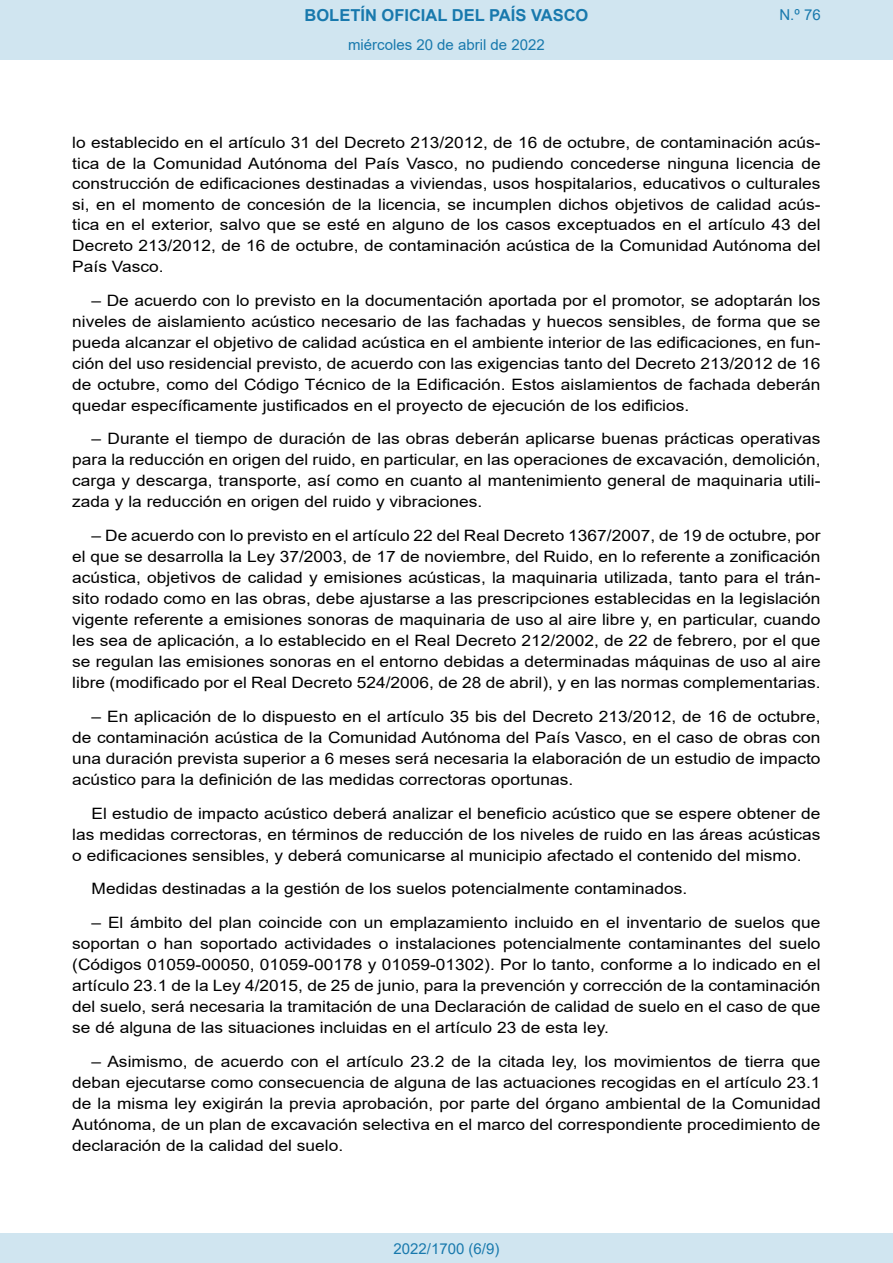
<style>
.page{position:relative;width:893px;height:1263px;background:#fff}
.page>*{position:absolute;margin:0;border:0;box-sizing:border-box;transform-origin:0 0}
.t1{font:700 16.5px "Arial";color:#1879ad}
.BOPVDetalle{font:15.6px/21px "Arial";color:#000;text-align:justify;scale:1.11 1}
.Paginacion_Centro{font:15px "Arial";color:#1879ad}
</style>
<div class="page">
<div style="left:0;top:0;width:893px;height:60px;background:#d0e5f0"></div>
<div style="left:0;top:1233px;width:893px;height:30px;background:#d0e5f0"></div>
<p class="t1" style="left:305px;top:3px;width:285px">BOLETÍN OFICIAL DEL PAÍS VASCO</p>
<p class="Paginacion_Centro" style="left:348px;top:35px;width:198px">miércoles 20 de abril de 2022</p>
<p class="Paginacion_Centro" style="left:779px;top:5px;width:43px">N.º 76</p>
<p class="BOPVDetalle" style="left:72px;top:132px;width:676px">lo establecido en el artículo 31 del Decreto 213/2012, de 16 de octubre, de contaminación acús&shy;tica de la Comunidad Autónoma del País Vasco, no pudiendo concederse ninguna licencia de construcción de edificaciones destinadas a viviendas, usos hospitalarios, educativos o culturales si, en el momento de concesión de la licencia, se incumplen dichos objetivos de calidad acús&shy;tica en el exterior, salvo que se esté en alguno de los casos exceptuados en el artículo 43 del Decreto 213/2012, de 16 de octubre, de contaminación acústica de la Comunidad Autónoma del País Vasco.</p>
<p class="BOPVDetalle" style="left:72px;top:290px;width:676px;text-indent:19px">– De acuerdo con lo previsto en la documentación aportada por el promotor, se adoptarán los niveles de aislamiento acústico necesario de las fachadas y huecos sensibles, de forma que se pueda alcanzar el objetivo de calidad acústica en el ambiente interior de las edificaciones, en fun&shy;ción del uso residencial previsto, de acuerdo con las exigencias tanto del Decreto 213/2012 de 16 de octubre, como del Código Técnico de la Edificación. Estos aislamientos de fachada deberán quedar específicamente justificados en el proyecto de ejecución de los edificios.</p>
<p class="BOPVDetalle" style="left:72px;top:428px;width:676px;text-indent:19px">– Durante el tiempo de duración de las obras deberán aplicarse buenas prácticas operativas para la reducción en origen del ruido, en particular, en las operaciones de excavación, demolición, carga y descarga, transporte, así como en cuanto al mantenimiento general de maquinaria utili&shy;zada y la reducción en origen del ruido y vibraciones.</p>
<p class="BOPVDetalle" style="left:72px;top:525px;width:676px;text-indent:19px">– De acuerdo con lo previsto en el artículo 22 del Real Decreto 1367/2007, de 19 de octubre, por el que se desarrolla la Ley 37/2003, de 17 de noviembre, del Ruido, en lo referente a zonificación acústica, objetivos de calidad y emisiones acústicas, la maquinaria utilizada, tanto para el trán&shy;sito rodado como en las obras, debe ajustarse a las prescripciones establecidas en la legislación vigente referente a emisiones sonoras de maquinaria de uso al aire libre y, en particular, cuando les sea de aplicación, a lo establecido en el Real Decreto 212/2002, de 22 de febrero, por el que se regulan las emisiones sonoras en el entorno debidas a determinadas máquinas de uso al aire libre (modificado por el Real Decreto 524/2006, de 28 de abril), y en las normas complementarias.</p>
<p class="BOPVDetalle" style="left:72px;top:706px;width:676px;text-indent:19px">– En aplicación de lo dispuesto en el artículo 35 bis del Decreto 213/2012, de 16 de octubre, de contaminación acústica de la Comunidad Autónoma del País Vasco, en el caso de obras con una duración prevista superior a 6 meses será necesaria la elaboración de un estudio de impacto acústico para la definición de las medidas correctoras oportunas.</p>
<p class="BOPVDetalle" style="left:72px;top:803px;width:676px;text-indent:19px">El estudio de impacto acústico deberá analizar el beneficio acústico que se espere obtener de las medidas correctoras, en términos de reducción de los niveles de ruido en las áreas acústicas o edificaciones sensibles, y deberá comunicarse al municipio afectado el contenido del mismo.</p>
<p class="BOPVDetalle" style="left:92px;top:878px;width:538px">Medidas destinadas a la gestión de los suelos potencialmente contaminados.</p>
<p class="BOPVDetalle" style="left:72px;top:912px;width:676px;text-indent:19px">– El ámbito del plan coincide con un emplazamiento incluido en el inventario de suelos que soportan o han soportado actividades o instalaciones potencialmente contaminantes del suelo (Códigos 01059-00050, 01059-00178 y 01059-01302). Por lo tanto, conforme a lo indicado en el artículo 23.1 de la Ley 4/2015, de 25 de junio, para la prevención y corrección de la contaminación del suelo, será necesaria la tramitación de una Declaración de calidad de suelo en el caso de que se dé alguna de las situaciones incluidas en el artículo 23 de esta ley.</p>
<p class="BOPVDetalle" style="left:72px;top:1051px;width:676px;text-indent:19px">– Asimismo, de acuerdo con el artículo 23.2 de la citada ley, los movimientos de tierra que deban ejecutarse como consecuencia de alguna de las actuaciones recogidas en el artículo 23.1 de la misma ley exigirán la previa aprobación, por parte del órgano ambiental de la Comunidad Autónoma, de un plan de excavación selectiva en el marco del correspondiente procedimiento de declaración de la calidad del suelo.</p>
<p class="Paginacion_Centro" style="left:393px;top:1238px;width:107px">2022/1700 (6/9)</p>
</div>
